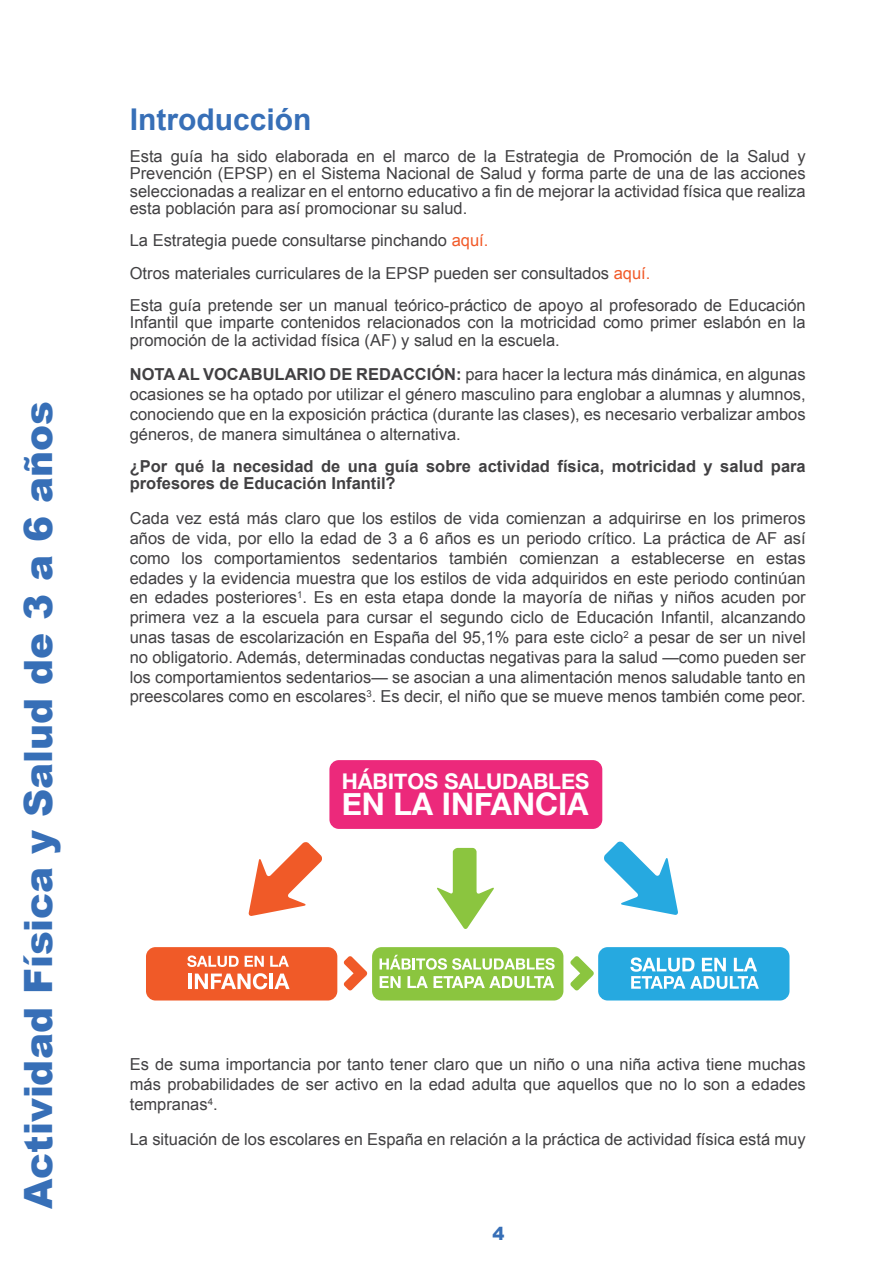
<style>
.page{position:relative;width:893px;height:1263px;background:#fff}
.page>*{position:absolute;margin:0;border:0;box-sizing:border-box;transform-origin:0 0}
.t1{font:900 39px "Arial";color:#376fb7}
.t2{font:700 31.05px "Helvetica Neue";color:#fff}
.t3{font:700 30px "Arial";color:#376fb7}
.t4{font:700 21.6px "Helvetica Neue";color:#fff}
.t5{font:900 18px "Arial";color:#376fb7}
.t6{font:16.5px/19.8px "Arial";color:#414042;text-align:justify}
.t7{font:700 16.5px/17.2px "Arial";color:#414042}
.s1{color:#f15a29}
.s2{font-weight:700}
</style>
<div class="page">
<div style="left:329px;top:760px;width:273px;height:69px;background:#ec297b;border-radius:9px"></div>
<svg style="left:248px;top:842px;width:74px;height:74px"></svg>
<svg style="left:437px;top:848px;width:57px;height:81px"></svg>
<svg style="left:604px;top:841px;width:74px;height:74px"></svg>
<div style="left:598px;top:947px;width:191px;height:53px;background:#26a9e0;border-radius:9px"></div>
<svg style="left:630px;top:957px;width:129px;height:32px"></svg>
<div style="left:372px;top:947px;width:191px;height:53px;background:#8bc53f;border-radius:9px"></div>
<svg style="left:380px;top:955px;width:175px;height:15px"></svg>
<svg style="left:380px;top:976px;width:21px;height:12px"></svg>
<svg style="left:407px;top:976px;width:21px;height:12px"></svg>
<svg style="left:434px;top:976px;width:120px;height:12px"></svg>
<div style="left:146px;top:947px;width:191px;height:53px;background:#f05a28;border-radius:9px"></div>
<svg style="left:187px;top:955px;width:52px;height:12px"></svg>
<svg style="left:245px;top:956px;width:19px;height:11px"></svg>
<svg style="left:270px;top:956px;width:19px;height:11px"></svg>
<hr style="left:188px;top:973px;width:4px;height:16px;background:#fff">
<svg style="left:195px;top:973px;width:72px;height:16px"></svg>
<hr style="left:270px;top:973px;width:3px;height:16px;background:#fff">
<svg style="left:274px;top:973px;width:16px;height:16px"></svg>
<svg style="left:344px;top:956px;width:23px;height:35px"></svg>
<svg style="left:570px;top:956px;width:24px;height:35px"></svg>
<h1 class="t1" style="left:10px;top:1209px;width:810px;rotate:-90deg">Actividad Física y Salud de 3 a 6 años</h1>
<p class="t3" style="left:130px;top:99px;width:183px">Introducción</p>
<p class="t6" style="left:130px;top:148px;width:677px;line-height:17.4px">Esta guía ha sido elaborada en el marco de la Estrategia de Promoción de la Salud y Prevención (EPSP) en el Sistema Nacional de Salud y forma parte de una de las acciones seleccionadas a realizar en el entorno educativo a fin de mejorar la actividad física que realiza esta población para así promocionar su salud.</p>
<p class="t6" style="left:130px;top:225px;width:677px;line-height:32.2px;text-align:left">La Estrategia puede consultarse pinchando <span class="s1">aquí.<br></span>Otros materiales curriculares de la EPSP pueden ser consultados <span class="s1">aquí.<br></span>Esta guía pretende ser un manual teórico-práctico de apoyo al profesorado de Educación</p>
<p class="t6" style="left:130px;top:314px;width:677px;line-height:17.2px">Infantil que imparte contenidos relacionados con la motricidad como primer eslabón en la promoción de la actividad física (AF) y salud en la escuela.</p>
<p class="t6" style="left:130px;top:365px;width:677px"><span class="s2">NOTA AL VOCABULARIO DE REDACCIÓN:</span> para hacer la lectura más dinámica, en algunas ocasiones se ha optado por utilizar el género masculino para englobar a alumnas y alumnos, conociendo que en la exposición práctica (durante las clases), es necesario verbalizar ambos géneros, de manera simultánea o alternativa.</p>
<p class="t7" style="left:130px;top:458px;width:677px">¿Por qué la necesidad de una guía sobre actividad física, motricidad y salud para profesores de Educación Infantil?</p>
<p class="t6" style="left:130px;top:509px;width:677px">Cada vez está más claro que los estilos de vida comienzan a adquirirse en los primeros años de vida, por ello la edad de 3 a 6 años es un periodo crítico. La práctica de AF así como los comportamientos sedentarios también comienzan a establecerse en estas edades y la evidencia muestra que los estilos de vida adquiridos en este periodo continúan en edades posteriores<sup>1</sup>. Es en esta etapa donde la mayoría de niñas y niños acuden por primera vez a la escuela para cursar el segundo ciclo de Educación Infantil, alcanzando unas tasas de escolarización en España del 95,1% para este ciclo<sup>2</sup> a pesar de ser un nivel no obligatorio. Además, determinadas conductas negativas para la salud —como pueden ser los comportamientos sedentarios— se asocian a una alimentación menos saludable tanto en preescolares como en escolares<sup>3</sup>. Es decir, el niño que se mueve menos también come peor.</p>
<p class="t4" style="left:342px;top:764px;width:249px">HÁBITOS SALUDABLES</p>
<p class="t2" style="left:342px;top:780px;width:248px">EN LA INFANCIA</p>
<p class="t6" style="left:130px;top:1055px;width:677px">Es de suma importancia por tanto tener claro que un niño o una niña activa tiene muchas más probabilidades de ser activo en la edad adulta que aquellos que no lo son a edades tempranas<sup>4</sup>.</p>
<p class="t6" style="left:130px;top:1129px;width:677px">La situación de los escolares en España en relación a la práctica de actividad física está muy</p>
<p class="t5" style="left:493px;top:1220px;width:14px">4</p>
</div>
